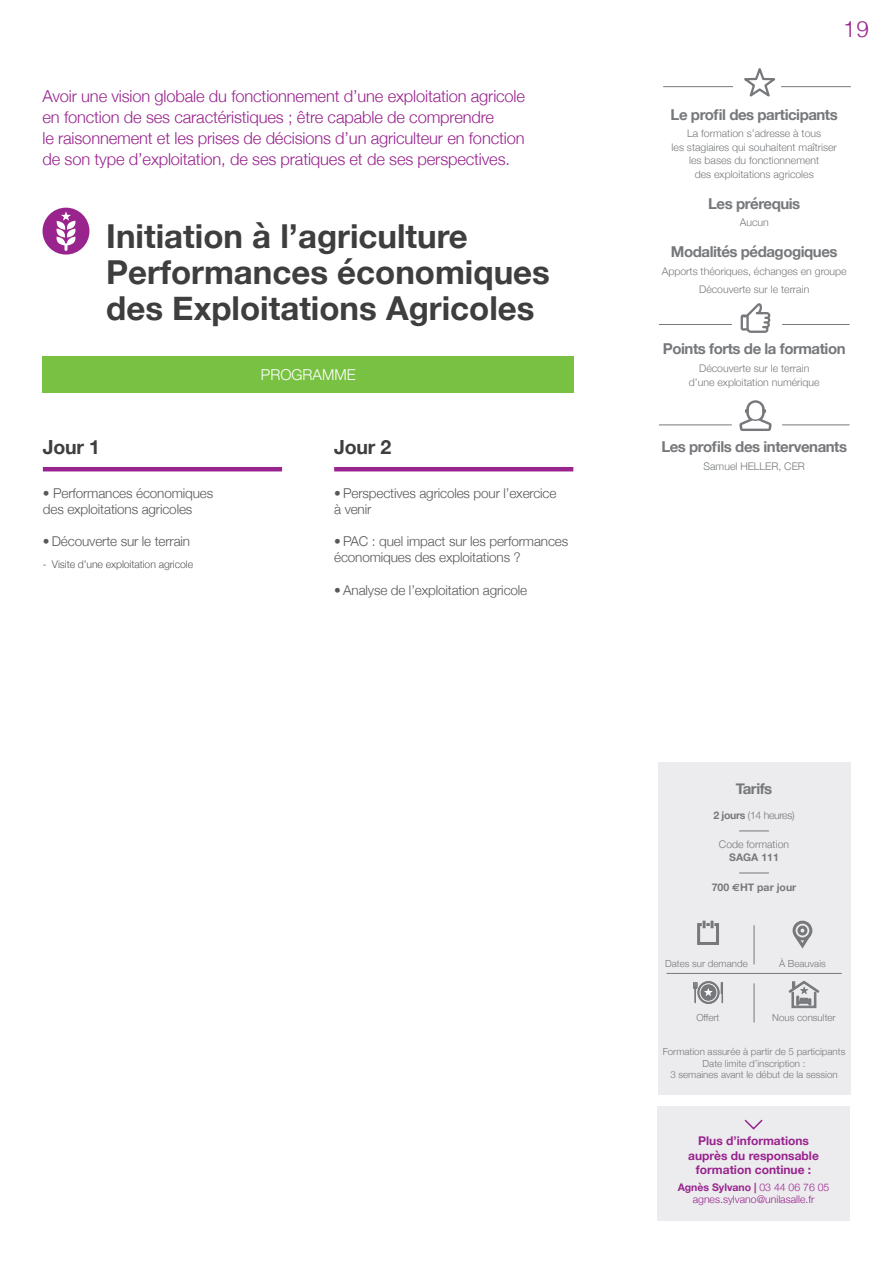
<style>
.page{position:relative;width:893px;height:1263px;background:#fff}
.page>*{position:absolute;margin:0;border:0;box-sizing:border-box;transform-origin:0 0}
.t1{font:700 33px/36px "Helvetica Neue";color:#3e3e3f}
.t2{font:300 22.5px "Helvetica";color:#99248e}
.t3{font:700 19.5px "Helvetica Neue";letter-spacing:-.01em;color:#3e3e3f}
.t4{font:300 16.5px/21px "Helvetica Neue";letter-spacing:-.01em;color:#99248e}
.t5{font:700 15px "Helvetica Neue";letter-spacing:-.03em;color:#76787b}
.t6{font:300 15px "Helvetica Neue";color:#fff}
.t7{font:300 13.5px/16.2px "Helvetica Neue";letter-spacing:-.01em;color:#57585a}
.t8{font:700 12px/14.4px "Helvetica Neue";color:#99248e;text-align:center}
.t9{font:300 10.5px/13.5px "Helvetica Neue";color:#76787b;text-align:center}
.t10{font:300 10.5px/12.6px "Helvetica Neue";color:#99248e;text-align:center}
.t11{font:300 10.5px "Helvetica Neue";letter-spacing:-.01em;color:#57585a}
.t12{font:700 10.5px "Helvetica Neue";color:#76787b}
.t13{font:300 10.5px "Helvetica Neue";letter-spacing:-.03em;color:#76787b}
.t14{font:300 9.75px/11.7px "Helvetica Neue";color:#76787b;text-align:center}
.s1{font-weight:700}
.s2{font-family:"Euro Sans"}
</style>
<div class="page">
<div style="left:43px;top:356px;width:531px;height:36px;background:#79c142"></div>
<hr style="left:659px;top:324px;width:73px;height:1px;background:#76787b">
<hr style="left:782px;top:324px;width:68px;height:1px;background:#76787b">
<svg style="left:741px;top:303px;width:29px;height:30px"></svg>
<hr style="left:659px;top:424px;width:73px;height:1px;background:#76787b">
<hr style="left:782px;top:424px;width:68px;height:1px;background:#76787b">
<svg style="left:739px;top:400px;width:33px;height:31px"></svg>
<hr style="left:43px;top:467px;width:239px;height:4px;background:#99248e">
<hr style="left:334px;top:467px;width:239px;height:4px;background:#99248e">
<hr style="left:663px;top:86px;width:70px;height:1px;background:#76787b">
<hr style="left:781px;top:86px;width:70px;height:1px;background:#76787b">
<svg style="left:744px;top:68px;width:32px;height:29px"></svg>
<div style="left:658px;top:763px;width:192px;height:332px;background:#ececee"></div>
<hr style="left:739px;top:830px;width:30px;height:1px;background:#76787b">
<hr style="left:739px;top:873px;width:30px;height:1px;background:#76787b">
<hr style="left:754px;top:983px;width:1px;height:39px;background:#76787b">
<hr style="left:666px;top:973px;width:176px;height:1px;background:#76787b">
<hr style="left:754px;top:925px;width:1px;height:39px;background:#76787b">
<svg style="left:697px;top:921px;width:22px;height:24px"></svg>
<div style="left:793px;top:921px;width:19px;height:19px;border:3px solid #76787b;border-radius:50%"></div>
<div style="left:797px;top:925px;width:10px;height:10px;border:3px solid #76787b;border-radius:50%"></div>
<svg style="left:792px;top:932px;width:20px;height:17px"></svg>
<svg style="left:789px;top:981px;width:30px;height:27px"></svg>
<svg style="left:693px;top:981px;width:30px;height:23px"></svg>
<div style="left:43px;top:208px;width:46px;height:47px;background:#99248e;border-radius:50%"></div>
<svg style="left:56px;top:211px;width:20px;height:40px"></svg>
<div style="left:657px;top:1106px;width:193px;height:114px;background:#ececee"></div>
<svg style="left:744px;top:1119px;width:19px;height:11px"></svg>
<p class="t4" style="left:43px;top:84px;width:484px">Avoir une vision globale du fonctionnement d’une exploitation agricole en fonction de ses caractéristiques ; être capable de comprendre<br>le raisonnement et les prises de décisions d’un agriculteur en fonction de son type d’exploitation, de ses pratiques et de ses perspectives.</p>
<h1 class="t1" style="left:106px;top:219px;width:445px">Initiation à l’agriculture<br>Performances économiques des Exploitations Agricoles</h1>
<h3 class="t3" style="left:43px;top:432px;width:59px">Jour 1</h3>
<p class="t7" style="left:43px;top:484px;width:172px">• Performances économiques des exploitations agricoles</p>
<p class="t7" style="left:43px;top:532px;width:149px">• Découverte sur le terrain</p>
<p class="t11" style="left:43px;top:556px;width:152px">- Visite d’une exploitation agricole</p>
<h3 class="t6" style="left:261px;top:362px;width:96px">PROGRAMME</h3>
<h3 class="t3" style="left:334px;top:432px;width:59px">Jour 2</h3>
<p class="t7" style="left:334px;top:484px;width:224px">• Perspectives agricoles pour l’exercice à venir</p>
<p class="t7" style="left:334px;top:532px;width:236px">• PAC : quel impact sur les performances économiques des exploitations ?</p>
<p class="t7" style="left:334px;top:581px;width:195px">• Analyse de l’exploitation agricole</p>
<h2 class="t2" style="left:843px;top:10px;width:27px">19</h2>
<h3 class="t5" style="left:671px;top:103px;width:169px">Le profil des participants</h3>
<p class="t9" style="left:672px;top:126px;width:167px">La formation s’adresse à tous<br>les stagiaires qui souhaitent maîtriser les bases du fonctionnement<br>des exploitations agricoles</p>
<h3 class="t5" style="left:708px;top:192px;width:94px">Les prérequis</h3>
<p class="t9" style="left:740px;top:215px;width:30px">Aucun</p>
<h3 class="t5" style="left:671px;top:240px;width:168px">Modalités pédagogiques</h3>
<p class="t9" style="left:662px;top:262px;width:186px;line-height:17.7px">Apports théoriques, échanges en groupe<br>Découverte sur le terrain</p>
<h3 class="t5" style="left:663px;top:337px;width:184px">Points forts de la formation</h3>
<p class="t9" style="left:689px;top:361px;width:132px">Découverte sur le terrain d’une exploitation numérique</p>
<h3 class="t5" style="left:661px;top:435px;width:187px">Les profils des intervenants</h3>
<p class="t9" style="left:704px;top:459px;width:103px">Samuel HELLER, CER</p>
<h3 class="t5" style="left:736px;top:777px;width:38px">Tarifs</h3>
<p class="t13" style="left:713px;top:806px;width:83px"><span class="s1">2 jours</span> (14 heures)</p>
<p class="t9" style="left:719px;top:837px;width:72px">Code formation</p>
<p class="t12" style="left:729px;top:849px;width:51px">SAGA 111</p>
<p class="t12" style="left:712px;top:879px;width:86px">700 <span class="s2">e</span>HT par jour</p>
<p class="t14" style="left:665px;top:957px;width:84px">Dates sur demande</p>
<p class="t14" style="left:779px;top:957px;width:48px">À Beauvais</p>
<p class="t14" style="left:696px;top:1011px;width:25px">Offert</p>
<p class="t14" style="left:772px;top:1011px;width:65px">Nous consulter</p>
<p class="t14" style="left:663px;top:1045px;width:184px">Formation assurée à partir de 5 participants<br>Date limite d’inscription :<br>3 semaines avant le début de la session</p>
<p class="t8" style="left:688px;top:1134px;width:132px">Plus d’informations auprès du responsable formation continue :</p>
<p class="t10" style="left:678px;top:1180px;width:153px"><span class="s1">Agnès Sylvano |</span> 03 44 06 76 05 agnes.sylvano@unilasalle.fr</p>
</div>
